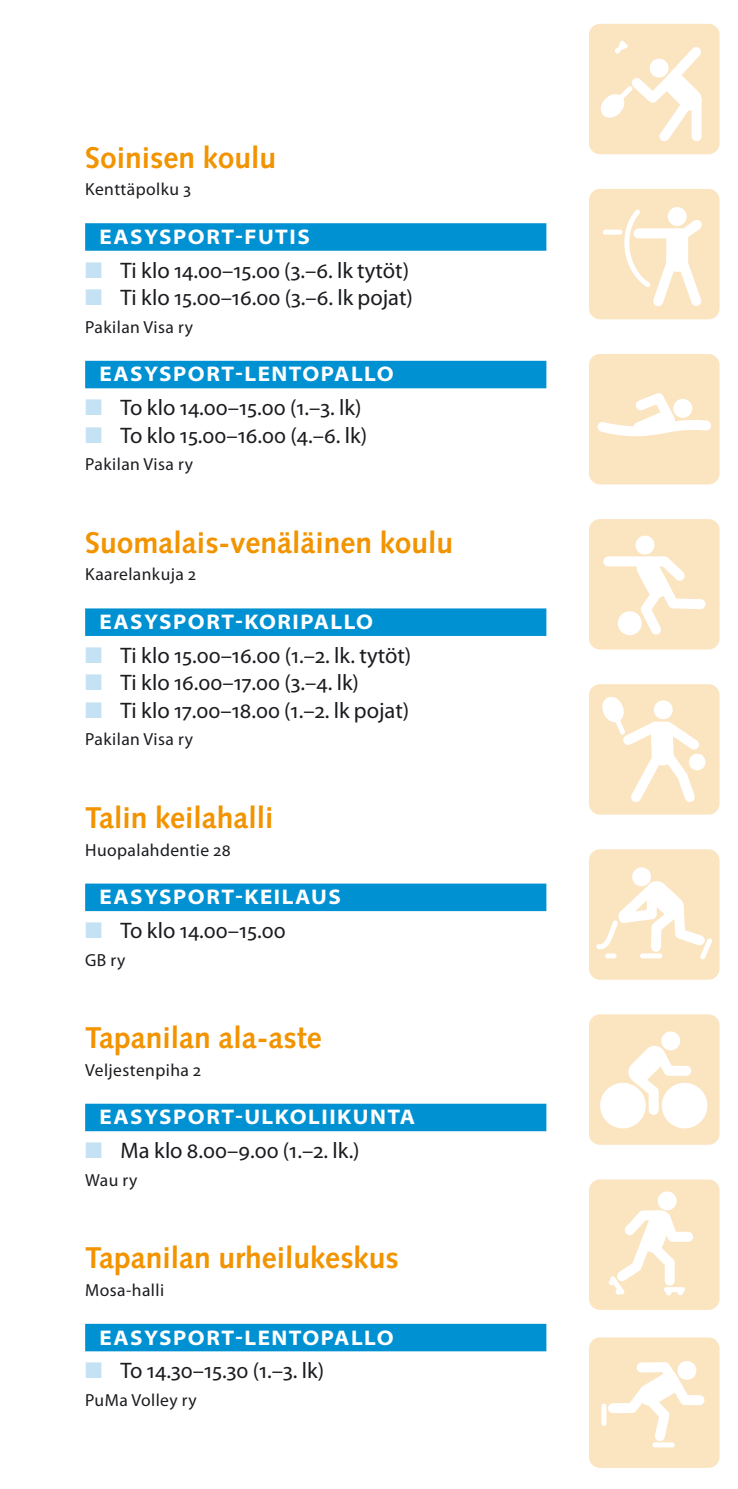
<style>
.page{position:relative;width:738px;height:1489px;background:#fff}
.page>*{position:absolute;margin:0;border:0;box-sizing:border-box;transform-origin:0 0}
.t1{font:700 30px "Syntax LT Std";color:#f29300}
.t2{font:22.5px "Myriad Pro";color:#1b1c20}
.t3{font:700 semi-expanded 21.25px "Myriad Pro";letter-spacing:.07em;color:#fff}
.t4{font:17.5px "Myriad Pro";letter-spacing:.025em;color:#1b1c20}
.s1{color:#c5e2f5}
</style>
<div class="page">
<div style="left:588px;top:1014px;width:131px;height:130px;background:#fbe4c0;border-radius:11px"></div>
<div style="left:660px;top:1031px;width:19px;height:19px;background:#fff;border-radius:50%"></div>
<svg style="left:628px;top:1044px;width:62px;height:70px"></svg>
<div style="left:599px;top:1082px;width:46px;height:46px;background:#fff;border-radius:50%"></div>
<div style="left:661px;top:1082px;width:45px;height:46px;background:#fff;border-radius:50%"></div>
<div style="left:588px;top:354px;width:131px;height:130px;background:#fbe4c0;border-radius:11px"></div>
<svg style="left:597px;top:393px;width:113px;height:43px"></svg>
<div style="left:588px;top:189px;width:131px;height:130px;background:#fbe4c0;border-radius:11px"></div>
<svg style="left:667px;top:207px;width:19px;height:19px"></svg>
<div style="left:602px;top:230px;width:20px;height:5px;background:#fff;border-radius:2px"></div>
<svg style="left:622px;top:209px;width:80px;height:98px"></svg>
<div style="left:588px;top:849px;width:131px;height:130px;background:#fbe4c0;border-radius:11px"></div>
<svg style="left:596px;top:867px;width:115px;height:92px"></svg>
<div style="left:588px;top:1179px;width:131px;height:130px;background:#fbe4c0;border-radius:11px"></div>
<svg style="left:608px;top:1191px;width:84px;height:104px"></svg>
<div style="left:588px;top:1337px;width:131px;height:130px;background:#fbe4c0;border-radius:11px"></div>
<svg style="left:608px;top:1361px;width:96px;height:80px"></svg>
<div style="left:652px;top:1442px;width:22px;height:5px;background:#fff;border-radius:2px"></div>
<div style="left:601px;top:1403px;width:5px;height:22px;background:#fff;border-radius:2px"></div>
<div style="left:588px;top:519px;width:131px;height:130px;background:#fbe4c0;border-radius:11px"></div>
<svg style="left:603px;top:535px;width:102px;height:100px"></svg>
<div style="left:588px;top:684px;width:131px;height:130px;background:#fbe4c0;border-radius:11px"></div>
<svg style="left:602px;top:697px;width:103px;height:105px"></svg>
<div style="left:588px;top:24px;width:131px;height:130px;background:#fbe4c0;border-radius:11px"></div>
<svg style="left:600px;top:40px;width:102px;height:102px"></svg>
<div style="left:85px;top:223px;width:461px;height:28px;background:#0091d3"></div>
<div style="left:85px;top:361px;width:461px;height:27px;background:#0091d3"></div>
<div style="left:85px;top:608px;width:461px;height:28px;background:#0091d3"></div>
<div style="left:85px;top:883px;width:461px;height:28px;background:#0091d3"></div>
<div style="left:85px;top:1103px;width:461px;height:28px;background:#0091d3"></div>
<div style="left:85px;top:1323px;width:461px;height:28px;background:#0091d3"></div>
<h1 class="t1" style="left:85px;top:140px;width:192px">Soinisen koulu</h1>
<p class="t4" style="left:85px;top:180px;width:107px">Kenttäpolku 3</p>
<p class="t3" style="left:99px;top:225px;width:212px">EASYSPORT-FUTIS</p>
<p class="t2" style="left:85px;top:258px;width:325px"><span class="s1">■</span> Ti klo 14.00–15.00 (3.–6. lk tytöt)</p>
<p class="t2" style="left:85px;top:285px;width:329px"><span class="s1">■</span> Ti klo 15.00–16.00 (3.–6. lk pojat)</p>
<p class="t4" style="left:85px;top:317px;width:109px">Pakilan Visa ry</p>
<p class="t3" style="left:99px;top:362px;width:295px">EASYSPORT-LENTOPALLO</p>
<p class="t2" style="left:85px;top:395px;width:278px"><span class="s1">■</span> To klo 14.00–15.00 (1.–3. lk)</p>
<p class="t2" style="left:85px;top:423px;width:283px"><span class="s1">■</span> To klo 15.00–16.00 (4.–6. lk)</p>
<p class="t4" style="left:85px;top:455px;width:109px">Pakilan Visa ry</p>
<h1 class="t1" style="left:85px;top:525px;width:369px">Suomalais-venäläinen koulu</h1>
<p class="t4" style="left:85px;top:565px;width:112px">Kaarelankuja 2</p>
<p class="t3" style="left:99px;top:610px;width:275px">EASYSPORT-KORIPALLO</p>
<p class="t2" style="left:85px;top:643px;width:327px"><span class="s1">■</span> Ti klo 15.00–16.00 (1.–2. lk. tytöt)</p>
<p class="t2" style="left:85px;top:670px;width:275px"><span class="s1">■</span> Ti klo 16.00–17.00 (3.–4. lk)</p>
<p class="t2" style="left:85px;top:698px;width:325px"><span class="s1">■</span> Ti klo 17.00–18.00 (1.–2. lk pojat)</p>
<p class="t4" style="left:85px;top:730px;width:109px">Pakilan Visa ry</p>
<h1 class="t1" style="left:85px;top:800px;width:190px">Talin keilahalli</h1>
<p class="t4" style="left:85px;top:840px;width:147px">Huopalahdentie 28</p>
<p class="t3" style="left:99px;top:885px;width:242px">EASYSPORT-KEILAUS</p>
<p class="t2" style="left:85px;top:918px;width:202px"><span class="s1">■</span> To klo 14.00–15.00</p>
<p class="t4" style="left:85px;top:950px;width:42px">GB ry</p>
<h1 class="t1" style="left:85px;top:1020px;width:238px">Tapanilan ala-aste</h1>
<p class="t4" style="left:85px;top:1060px;width:117px">Veljestenpiha 2</p>
<p class="t3" style="left:99px;top:1105px;width:317px">EASYSPORT-ULKOLIIKUNTA</p>
<p class="t2" style="left:85px;top:1138px;width:276px"><span class="s1">■</span> Ma klo 8.00–9.00 (1.–2. lk.)</p>
<p class="t4" style="left:85px;top:1170px;width:54px">Wau ry</p>
<h1 class="t1" style="left:85px;top:1240px;width:315px">Tapanilan urheilukeskus</h1>
<p class="t4" style="left:85px;top:1280px;width:80px">Mosa-halli</p>
<p class="t3" style="left:99px;top:1325px;width:295px">EASYSPORT-LENTOPALLO</p>
<p class="t2" style="left:85px;top:1358px;width:240px"><span class="s1">■</span> To 14.30–15.30 (1.–3. lk)</p>
<p class="t4" style="left:85px;top:1390px;width:113px">PuMa Volley ry</p>
</div>
